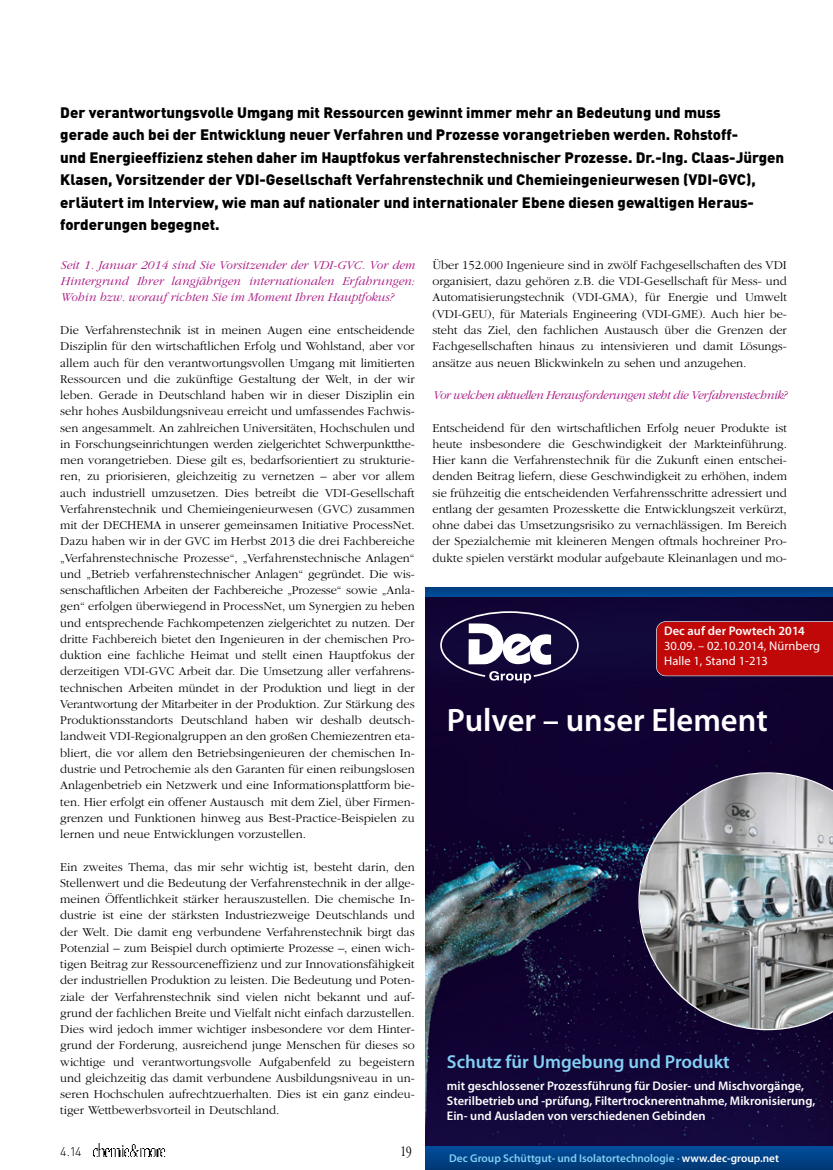
<style>
.page{position:relative;width:833px;height:1170px;background:#fff}
.page>*{position:absolute;margin:0;border:0;box-sizing:border-box;transform-origin:0 0}
.t1{font:600 32.5px "Myriad Pro";color:#fff}
.t2{font:600 18.75px "Myriad Pro";color:#82d0f5}
.t3{font:900 15px/22.5px "DIN Pro";color:#000}
.t4{font:300 condensed 15px "Garamond IT Cby BT";color:#000}
.t5{font:300 12.5px/16.2px "Garamond";color:#000;text-align:justify}
.t6{font:italic 300 12.5px/16.2px "Garamond";letter-spacing:-.03em;color:#a61380;text-align:justify}
.t7{font:600 12.5px/15px "Myriad Pro";color:#fff}
.t8{font:12.5px/15px "Myriad Pro";letter-spacing:.005em;color:#fff}
.t9{font:300 12.5px "DIN Pro";color:#000}
.t10{font:600 11.25px "Myriad Pro";color:#82d0f5}
.t11{font:10px "Helvetica";color:#000}
.s1{color:#fff}
</style>
<div class="page">
<img style="left:92px;top:1143px;width:73px;height:13px">
<img style="left:425px;top:596px;width:408px;height:549px">
<div style="left:425px;top:587px;width:408px;height:9px;background:#00448b"></div>
<div style="left:425px;top:1145px;width:408px;height:24px;background:linear-gradient(to bottom,#004f9e,#003977)"></div>
<svg style="left:440px;top:611px;width:139px;height:72px"></svg>
<svg style="left:638px;top:772px;width:195px;height:258px"></svg>
<div style="left:656px;top:621px;width:177px;height:55px;background:#c00808"></div>
<p class="t3" style="left:60px;top:100px;width:725px">Der verantwortungsvolle Umgang mit Ressourcen gewinnt immer mehr an Bedeutung und muss<br>gerade auch bei der Entwicklung neuer Verfahren und Prozesse vorangetrieben werden. Rohstoff-<br>und Energieeffizienz stehen daher im Hauptfokus verfahrenstechnischer Prozesse. Dr.-Ing. Claas-Jürgen Klasen, Vorsitzender der VDI-Gesellschaft Verfahrenstechnik und Chemieingenieurwesen (VDI-GVC), erläutert im Interview, wie man auf nationaler und internationaler Ebene diesen gewaltigen Heraus&shy;forderungen begegnet.</p>
<p class="t6" style="left:60px;top:257px;width:356px">Seit 1. Januar 2014 sind Sie Vorsitzender der VDI-GVC. Vor dem Hintergrund Ihrer langjährigen internationalen Erfahrungen:<br>Wohin bzw. worauf richten Sie im Moment Ihren Hauptfokus?</p>
<p class="t5" style="left:60px;top:322px;width:356px">Die Verfahrenstechnik ist in meinen Augen eine entscheidende Disziplin für den wirtschaftlichen Erfolg und Wohlstand, aber vor allem auch für den verantwortungsvollen Umgang mit limitierten Ressourcen und die zukünftige Gestaltung der Welt, in der wir leben. Gerade in Deutschland haben wir in dieser Disziplin ein sehr hohes Ausbildungsniveau erreicht und umfassendes Fachwis&shy;sen angesammelt. An zahlreichen Universitäten, Hochschulen und in Forschungseinrichtungen werden zielgerichtet Schwerpunktthe&shy;men vorangetrieben. Diese gilt es, bedarfsorientiert zu strukturie&shy;ren, zu priorisieren, gleichzeitig zu vernetzen – aber vor allem auch industriell umzusetzen. Dies betreibt die VDI-Gesellschaft Verfahrenstechnik und Chemieingenieurwesen (GVC) zusammen mit der DECHEMA in unserer gemeinsamen Initiative ProcessNet.<br>Dazu haben wir in der GVC im Herbst 2013 die drei Fachbereiche „Verfahrenstechnische Prozesse“, „Verfahrenstechnische Anlagen“ und „Betrieb verfahrenstechnischer Anlagen“ gegründet. Die wis&shy;senschaftlichen Arbeiten der Fachbereiche „Prozesse“ sowie „Anla&shy;gen“ erfolgen überwiegend in ProcessNet, um Synergien zu heben und entsprechende Fachkompetenzen zielgerichtet zu nutzen. Der dritte Fachbereich bietet den Ingenieuren in der chemischen Pro&shy;duktion eine fachliche Heimat und stellt einen Hauptfokus der derzeitigen VDI-GVC Arbeit dar. Die Umsetzung aller verfahrens&shy;technischen Arbeiten mündet in der Produktion und liegt in der Verantwortung der Mitarbeiter in der Produktion. Zur Stärkung des Produktionsstandorts Deutschland haben wir deshalb deutsch&shy;landweit VDI-Regionalgruppen an den großen Chemiezentren eta&shy;bliert, die vor allem den Betriebsingenieuren der chemischen In&shy;dustrie und Petrochemie als den Garanten für einen reibungslosen Anlagenbetrieb ein Netzwerk und eine Informationsplattform bie&shy;ten. Hier erfolgt ein offener Austausch mit dem Ziel, über Firmen&shy;grenzen und Funktionen hinweg aus Best-Practice-Beispielen zu lernen und neue Entwicklungen vorzustellen.</p>
<p class="t5" style="left:60px;top:858px;width:356px">Ein zweites Thema, das mir sehr wichtig ist, besteht darin, den Stellenwert und die Bedeutung der Verfahrenstechnik in der allge&shy;meinen Öffentlichkeit stärker herauszustellen. Die chemische In&shy;dustrie ist eine der stärksten Industriezweige Deutschlands und der Welt. Die damit eng verbundene Verfahrenstechnik birgt das Potenzial – zum Beispiel durch optimierte Prozesse –, einen wich&shy;tigen Beitrag zur Ressourceneffizienz und zur Innovationsfähigkeit der industriellen Produktion zu leisten. Die Bedeutung und Poten&shy;ziale der Verfahrenstechnik sind vielen nicht bekannt und auf&shy;grund der fachlichen Breite und Vielfalt nicht einfach darzustellen.<br>Dies wird jedoch immer wichtiger insbesondere vor dem Hinter&shy;grund der Forderung, ausreichend junge Menschen für dieses so wichtige und verantwortungsvolle Aufgabenfeld zu begeistern und gleichzeitig das damit verbundene Ausbildungsniveau in un&shy;seren Hochschulen aufrechtzuerhalten. Dies ist ein ganz eindeu&shy;tiger Wettbewerbsvorteil in Deutschland.</p>
<p class="t9" style="left:60px;top:1142px;width:23px">4.14</p>
<p class="t4" style="left:400px;top:1142px;width:13px">19</p>
<p class="t5" style="left:432px;top:257px;width:356px">Über 152.000 Ingenieure sind in zwölf Fachgesellschaften des VDI organisiert, dazu gehören z.B. die VDI-Gesellschaft für Mess- und Automatisierungstechnik (VDI-GMA), für Energie und Umwelt (VDI-GEU), für Materials Engineering (VDI-GME). Auch hier be&shy;steht das Ziel, den fachlichen Austausch über die Grenzen der Fachgesellschaften hinaus zu intensivieren und damit Lösungs&shy;ansätze aus neuen Blickwinkeln zu sehen und anzugehen.</p>
<p class="t6" style="left:432px;top:387px;width:356px">Vor welchen aktuellen Herausforderungen steht die Verfahrenstechnik?</p>
<p class="t5" style="left:432px;top:419px;width:356px">Entscheidend für den wirtschaftlichen Erfolg neuer Produkte ist heute insbesondere die Geschwindigkeit der Markteinführung.<br>Hier kann die Verfahrenstechnik für die Zukunft einen entschei&shy;denden Beitrag liefern, diese Geschwindigkeit zu erhöhen, indem sie frühzeitig die entscheidenden Verfahrensschritte adressiert und entlang der gesamten Prozesskette die Entwicklungszeit verkürzt, ohne dabei das Umsetzungsrisiko zu vernachlässigen. Im Bereich der Spezialchemie mit kleineren Mengen oftmals hochreiner Pro&shy;dukte spielen verstärkt modular aufgebaute Kleinanlagen und mo-</p>
<p class="t11" style="left:429px;top:552px;width:298px">DEC_AD_POWTECH_0414_115x165_4c 04.08.14 09:56 Seite 1</p>
<p class="t7" style="left:664px;top:624px;width:142px">Dec auf der Powtech 2014</p>
<p class="t8" style="left:664px;top:639px;width:158px">30.09. – 02.10.2014, Nürnberg<br>Halle 1, Stand 1-213</p>
<h1 class="t1" style="left:447px;top:701px;width:322px">Pulver – unser Element</h1>
<h2 class="t2" style="left:447px;top:1051px;width:284px">Schutz für Umgebung und Produkt</h2>
<p class="t7" style="left:447px;top:1078px;width:370px">mit geschlossener Prozessführung für Dosier- und Mischvorgänge,<br>Sterilbetrieb und -prüfung, Filtertrocknerentnahme, Mikronisierung,<br>Ein- und Ausladen von verschiedenen Gebinden</p>
<p class="t10" style="left:449px;top:1151px;width:331px">Dec Group Schüttgut- und Isolatortechnologie · <span class="s1">www.dec-group.net</span></p>
</div>
